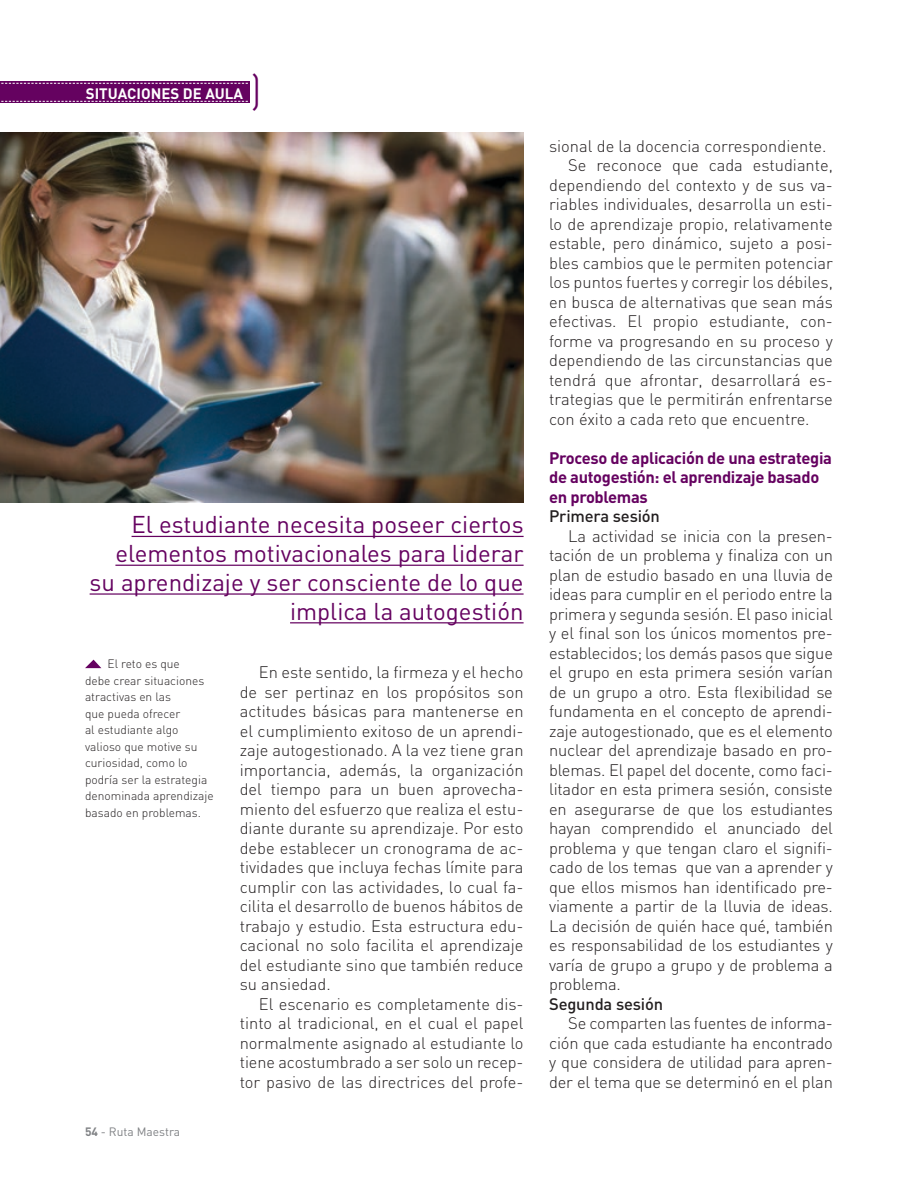
<style>
.page{position:relative;width:918px;height:1188px;background:#fff}
.page>*{position:absolute;margin:0;border:0;box-sizing:border-box;transform-origin:0 0}
.t1{font:300 41.85px "DIN";color:#650260}
.t2{font:24px/28.8px "DIN";color:#650260;text-align:right}
.t3{font:300 16.5px/19.5px "DIN";color:#231f20;text-align:justify}
.t4{font:700 16.5px/19.5px "DIN";letter-spacing:-.02em;color:#650260}
.t5{font:500 16.5px "DIN";letter-spacing:-.01em;color:#231f20}
.t6{font:700 15px "DIN";color:#fff}
.t7{font:300 12px/16.5px "DIN";color:#231f20}
.t8{font:12px "DIN";color:#808285}
.s1{font-weight:700}
</style>
<div class="page">
<div style="left:0;top:82px;width:250px;height:21px;background:#650260"></div>
<svg style="left:1px;top:83px;width:247px;height:1px"></svg>
<svg style="left:1px;top:101px;width:247px;height:1px"></svg>
<img style="left:0;top:132px;width:524px;height:370px">
<hr style="left:132px;top:536px;width:392px;height:1px;background:#650260">
<hr style="left:115px;top:565px;width:409px;height:1px;background:#650260">
<hr style="left:90px;top:593px;width:434px;height:2px;background:#650260">
<hr style="left:290px;top:622px;width:234px;height:1px;background:#650260">
<svg style="left:85px;top:660px;width:16px;height:8px"></svg>
<p class="t6" style="left:86px;top:83px;width:159px">situaciones de aula</p>
<h1 class="t1" style="left:250px;top:66px;width:13px">)</h1>
<h2 class="t2" style="left:90px;top:510px;width:435px">El estudiante necesita poseer ciertos elementos motivacionales para liderar su aprendizaje y ser consciente de lo que implica la autogestión</h2>
<p class="t7" style="left:85px;top:655px;width:130px;text-indent:22px">El reto es que<br>debe crear situaciones atractivas en las<br>que pueda ofrecer<br>al estudiante algo valioso que motive su curiosidad, como lo podría ser la estrategia denominada aprendizaje basado en problemas.</p>
<p class="t3" style="left:240px;top:662px;width:285px;text-indent:19px">En este sentido, la firmeza y el hecho de ser pertinaz en los propósitos son actitudes básicas para mantenerse en el cumplimiento exitoso de un aprendi&shy;zaje autogestionado. A la vez tiene gran importancia, además, la organización del tiempo para un buen aprovecha&shy;miento del esfuerzo que realiza el estu&shy;diante durante su aprendizaje. Por esto debe establecer un cronograma de ac&shy;tividades que incluya fechas límite para cumplir con las actividades, lo cual fa&shy;cilita el desarrollo de buenos hábitos de trabajo y estudio. Esta estructura edu&shy;cacional no solo facilita el aprendizaje del estudiante sino que también reduce su ansiedad.</p>
<p class="t3" style="left:240px;top:994px;width:285px;text-indent:19px">El escenario es completamente dis&shy;tinto al tradicional, en el cual el papel normalmente asignado al estudiante lo tiene acostumbrado a ser solo un recep&shy;tor pasivo de las directrices del profe-</p>
<p class="t8" style="left:85px;top:1125px;width:97px"><span class="s1">54</span> - Ruta Maestra</p>
<p class="t3" style="left:549px;top:136px;width:279px">sional de la docencia correspondiente.</p>
<p class="t3" style="left:568px;top:155px;width:266px">Se reconoce que cada estudiante,</p>
<p class="t3" style="left:549px;top:175px;width:285px">dependiendo del contexto y de sus va-</p>
<p class="t3" style="left:549px;top:194px;width:285px">riables individuales, desarrolla un esti-</p>
<p class="t3" style="left:549px;top:214px;width:285px">lo de aprendizaje propio, relativamente</p>
<p class="t3" style="left:549px;top:233px;width:285px">estable, pero dinámico, sujeto a posi-</p>
<p class="t3" style="left:549px;top:253px;width:285px">bles cambios que le permiten potenciar</p>
<p class="t3" style="left:549px;top:272px;width:285px">los puntos fuertes y corregir los débiles,</p>
<p class="t3" style="left:549px;top:292px;width:285px">en busca de alternativas que sean más</p>
<p class="t3" style="left:549px;top:311px;width:285px">efectivas. El propio estudiante, con-</p>
<p class="t3" style="left:549px;top:331px;width:285px">forme va progresando en su proceso y</p>
<p class="t3" style="left:549px;top:350px;width:285px">dependiendo de las circunstancias que</p>
<p class="t3" style="left:549px;top:370px;width:285px">tendrá que afrontar, desarrollará es-</p>
<p class="t3" style="left:549px;top:389px;width:285px">trategias que le permitirán enfrentarse</p>
<p class="t3" style="left:549px;top:409px;width:262px">con éxito a cada reto que encuentre.</p>
<p class="t4" style="left:549px;top:447px;width:285px">Proceso de aplicación de una estrategia de autogestión: el aprendizaje basado en problemas</p>
<p class="t5" style="left:549px;top:506px;width:112px">Primera sesión</p>
<p class="t3" style="left:549px;top:526px;width:285px;text-indent:19px">La actividad se inicia con la presen&shy;tación de un problema y finaliza con un plan de estudio basado en una lluvia de ideas para cumplir en el periodo entre la primera y segunda sesión. El paso inicial y el final son los únicos momentos pre&shy;establecidos; los demás pasos que sigue el grupo en esta primera sesión varían de un grupo a otro. Esta flexibilidad se fundamenta en el concepto de aprendi&shy;zaje autogestionado, que es el elemento nuclear del aprendizaje basado en pro&shy;blemas. El papel del docente, como faci&shy;litador en esta primera sesión, consiste en asegurarse de que los estudiantes hayan comprendido el anunciado del problema y que tengan claro el signifi&shy;cado de los temas que van a aprender y que ellos mismos han identificado pre&shy;viamente a partir de la lluvia de ideas.<br>La decisión de quién hace qué, también es responsabilidad de los estudiantes y varía de grupo a grupo y de problema a problema.</p>
<p class="t5" style="left:549px;top:993px;width:116px">Segunda sesión</p>
<p class="t3" style="left:549px;top:1013px;width:285px;text-indent:19px">Se comparten las fuentes de informa&shy;ción que cada estudiante ha encontrado y que considera de utilidad para apren&shy;der el tema que se determinó en el plan</p>
</div>
